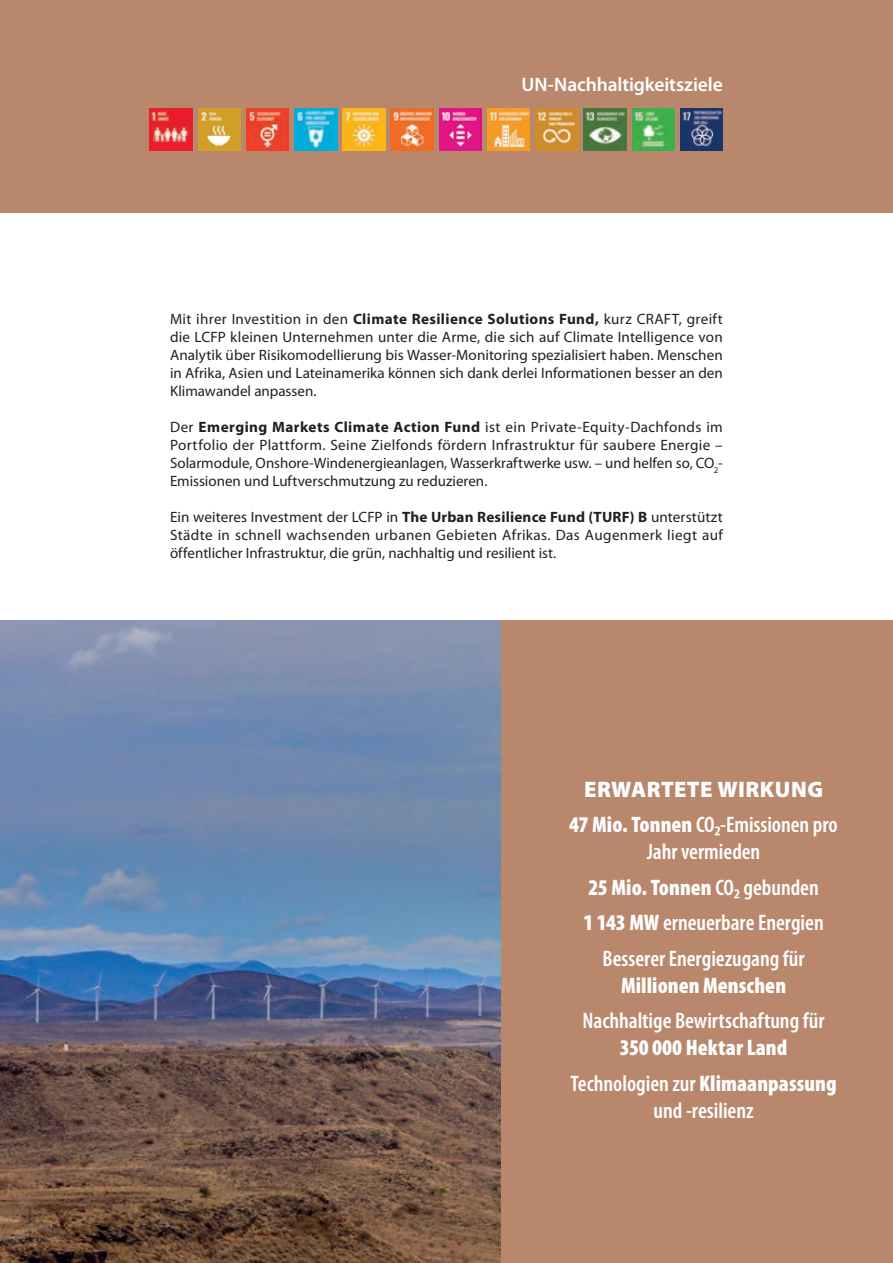
<style>
.page{position:relative;width:893px;height:1263px;background:#fff}
.page>*{position:absolute;margin:0;border:0;box-sizing:border-box;transform-origin:0 0}
.TEXT_BUBBLES{font:600 condensed 22.5px/27px "Myriad Pro";color:#fff;text-align:center}
.TEXT_BUBBLES-2{font:900 condensed 22.5px "Myriad Pro";letter-spacing:.005em;color:#fff}
.TEXT_BUBBLES-3{font:900 22.5px "Myriad Pro";letter-spacing:.015em;color:#fff}
.TITRE_BUBBLES{font:600 19.5px "Myriad Pro";letter-spacing:-.005em;color:#fff}
.TEXTE{font:15px/18px "Myriad Pro";color:#231f20;text-align:justify}
.s1{font-weight:700}
.s2{font-weight:900}
.s3{font-weight:600}
</style>
<div class="page">
<img style="left:0;top:620px;width:501px;height:643px">
<div style="left:501px;top:620px;width:392px;height:643px;background:#b9876c"></div>
<div style="left:0;top:0;width:893px;height:213px;background:#b9876c"></div>
<img style="left:536px;top:108px;width:42px;height:43px">
<img style="left:343px;top:108px;width:42px;height:43px">
<img style="left:246px;top:108px;width:43px;height:43px">
<img style="left:150px;top:108px;width:42px;height:43px">
<img style="left:584px;top:108px;width:42px;height:43px">
<img style="left:391px;top:108px;width:42px;height:43px">
<img style="left:294px;top:108px;width:43px;height:43px">
<img style="left:198px;top:108px;width:43px;height:43px">
<img style="left:632px;top:108px;width:43px;height:43px">
<img style="left:439px;top:108px;width:43px;height:43px">
<img style="left:680px;top:108px;width:43px;height:43px">
<img style="left:487px;top:108px;width:43px;height:43px">
<p class="TITRE_BUBBLES" style="left:522px;top:73px;width:203px">UN-Nachhaltigkeitsziele</p>
<p class="TEXTE" style="left:170px;top:310px;width:554px">Mit ihrer Investition in den <span class="s1">Climate Resilience Solutions Fund,</span> kurz CRAFT, greift die LCFP kleinen Unternehmen unter die Arme, die sich auf Climate Intelligence von Analytik über Risikomodellierung bis Wasser-Monitoring spezialisiert haben. Menschen in Afrika, Asien und Lateinamerika können sich dank derlei Informationen besser an den Klimawandel anpassen.</p>
<p class="TEXTE" style="left:170px;top:418px;width:554px">Der <span class="s1">Emerging Markets Climate Action Fund</span> ist ein Private-Equity-Dachfonds im Portfolio der Plattform. Seine Zielfonds fördern Infrastruktur für saubere Energie – Solarmodule, Onshore-Windenergieanlagen, Wasserkraftwerke usw. – und helfen so, CO<sub>2</sub>- Emissionen und Luftverschmutzung zu reduzieren.</p>
<p class="TEXTE" style="left:170px;top:508px;width:554px">Ein weiteres Investment der LCFP in <span class="s1">The Urban Resilience Fund (TURF) B</span> unterstützt Städte in schnell wachsenden urbanen Gebieten Afrikas. Das Augenmerk liegt auf öffentlicher Infrastruktur, die grün, nachhaltig und resilient ist.</p>
<p class="TEXT_BUBBLES-3" style="left:584px;top:776px;width:240px">ERWARTETE WIRKUNG</p>
<p class="TEXT_BUBBLES" style="left:569px;top:811px;width:270px"><span class="s2">47 Mio. Tonnen</span> CO₂-Emissionen pro<br>Jahr vermieden</p>
<p class="TEXT_BUBBLES-2" style="left:588px;top:874px;width:232px">25 Mio. Tonnen <span class="s3">CO₂ gebunden</span></p>
<p class="TEXT_BUBBLES" style="left:583px;top:909px;width:242px"><span class="s2">1 143 MW</span> erneuerbare Energien</p>
<p class="TEXT_BUBBLES" style="left:603px;top:945px;width:203px">Besserer Energiezugang für<br><span class="s2">Millionen Menschen</span></p>
<p class="TEXT_BUBBLES" style="left:583px;top:1007px;width:243px">Nachhaltige Bewirtschaftung für<br><span class="s2">350 000 Hektar Land</span></p>
<p class="TEXT_BUBBLES" style="left:570px;top:1070px;width:268px">Technologien zur <span class="s2">Klimaanpassung </span>und -resilienz</p>
</div>
